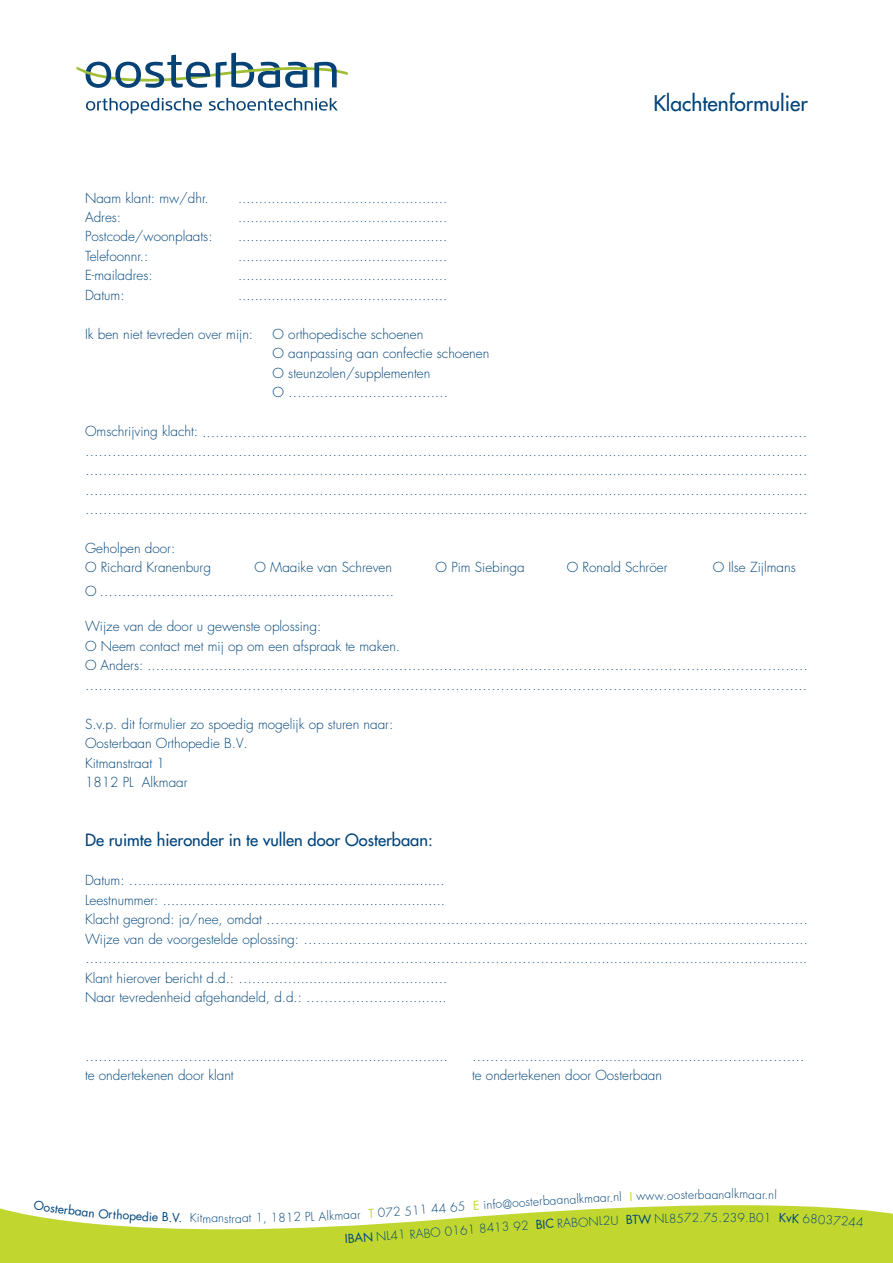
<style>
.page{position:relative;width:893px;height:1263px;background:#fff}
.page>*{position:absolute;margin:0;border:0;box-sizing:border-box;transform-origin:0 0}
.t1{font:500 21px "Futura LT Pro";color:#00447b}
.t2{font:500 16.5px "Futura LT Pro";color:#00447b}
.t3{font:300 13.5px/19.5px "Futura LT Pro";color:#00447b}
.t4{font:300 12px "Futura LT Pro";letter-spacing:.01em;color:#00447b}
.t5{font:12px "Futura LT Pro";color:#00447b}
.s1{font-weight:400;color:#c1d72f}
.s2{font-weight:400}
</style>
<div class="page">
<div style="left:0;top:1154px;width:893px;height:109px;background:#c1d72f"></div>
<svg style="left:0;top:1154px;width:893px;height:76px;fill:#fff"></svg>
<svg style="left:77px;top:53px;width:271px;height:35px"></svg>
<svg style="left:86px;top:98px;width:116px;height:16px"></svg>
<svg style="left:209px;top:98px;width:129px;height:13px"></svg>
<div style="left:34px;top:1200px;width:95px;height:20px;background:#fff"></div>
<svg style="left:757px;top:1213px;width:107px;height:14px"></svg>
<h1 class="t1" style="left:653px;top:87px;width:156px">Klachtenformulier</h1>
<p class="t3" style="left:85px;top:188px;width:125px">Naam klant: mw/dhr.</p>
<p class="t3" style="left:238px;top:188px;width:211px">..................................................</p>
<p class="t3" style="left:85px;top:207px;width:38px">Adres:</p>
<p class="t3" style="left:238px;top:207px;width:211px">..................................................</p>
<p class="t3" style="left:85px;top:227px;width:129px">Postcode/woonplaats:</p>
<p class="t3" style="left:238px;top:227px;width:211px">..................................................</p>
<p class="t3" style="left:85px;top:246px;width:65px">Telefoonnr.:</p>
<p class="t3" style="left:238px;top:246px;width:211px">..................................................</p>
<p class="t3" style="left:85px;top:266px;width:69px">E-mailadres:</p>
<p class="t3" style="left:238px;top:266px;width:211px">..................................................</p>
<p class="t3" style="left:85px;top:286px;width:41px">Datum:</p>
<p class="t3" style="left:238px;top:286px;width:211px">..................................................</p>
<p class="t3" style="left:85px;top:324px;width:170px">Ik ben niet tevreden over mijn:</p>
<p class="t3" style="left:273px;top:324px;width:218px">O orthopedische schoenen<br>O aanpassing aan confectie schoenen<br>O steunzolen/supplementen<br>O ……………....…………..…</p>
<p class="t3" style="left:85px;top:422px;width:724px;text-align:justify">Omschrijving klacht: ..…………………………………………………………………....................................................……… ……………………………………………………………………....................................................……………………………. ……………………………………………………………………....................................................……………………………. ……………………………………………………………………....................................................……………………………. ……………………………………………………………………....................................................…………………………….</p>
<p class="t3" style="left:85px;top:539px;width:128px">Geholpen door:<br>O Richard Kranenburg</p>
<p class="t3" style="left:255px;top:558px;width:139px">O Maaike van Schreven</p>
<p class="t3" style="left:436px;top:558px;width:91px">O Pim Siebinga</p>
<p class="t3" style="left:567px;top:558px;width:102px">O Ronald Schröer</p>
<p class="t3" style="left:713px;top:558px;width:85px">O Ilse Zijlmans</p>
<p class="t3" style="left:85px;top:581px;width:311px">O ………...…….......….........................................</p>
<p class="t3" style="left:85px;top:617px;width:724px">Wijze van de door u gewenste oplossing:<br>O Neem contact met mij op om een afspraak te maken.<br>O Anders: ..………………………………………………………………………………………………….…………………………… ………………………………………………………………………………………………….…………………………………………</p>
<p class="t3" style="left:85px;top:714px;width:310px">S.v.p. dit formulier zo spoedig mogelijk op sturen naar:<br>Oosterbaan Orthopedie B.V.<br>Kitmanstraat 1<br>1812 PL Alkmaar</p>
<p class="t2" style="left:85px;top:828px;width:349px">De ruimte hieronder in te vullen door Oosterbaan:</p>
<p class="t3" style="left:85px;top:870px;width:724px">Datum: …..................…………………………......................<br>Leestnummer: ........……………………………........................<br>Klacht gegrond: ja/nee, omdat …………………………………………………...................................................…………….<br>Wijze van de voorgestelde oplossing: ………………………………………………......................................................…….. ………………………………………………………………………………………………........................................................<br>Klant hierover bericht d.d.: ………….....................................<br>Naar tevredenheid afgehandeld, d.d.: …………………...........</p>
<p class="t3" style="left:85px;top:1046px;width:364px">………………………………................................................</p>
<p class="t3" style="left:472px;top:1046px;width:334px">………............................................……………………</p>
<p class="t3" style="left:85px;top:1065px;width:150px">te ondertekenen door klant</p>
<p class="t3" style="left:472px;top:1065px;width:192px">te ondertekenen door Oosterbaan</p>
<p class="t5" style="left:130px;top:1207px;width:24px;rotate:3deg">pedi</p>
<p class="t5" style="left:152px;top:1208px;width:32px;rotate:2deg">e B.V.</p>
<p class="t4" style="left:190px;top:1210px;width:23px;rotate:1deg">Kitm</p>
<p class="t4" style="left:211px;top:1210px;width:32px">anstra</p>
<p class="t4" style="left:242px;top:1210px;width:38px;rotate:-1deg">at 1, 1</p>
<p class="t4" style="left:278px;top:1210px;width:50px;rotate:-2deg">812 PL A</p>
<p class="t4" style="left:326px;top:1208px;width:35px;rotate:-3deg">lkmaar</p>
<p class="t4" style="left:368px;top:1206px;width:61px;rotate:-4deg"><span class="s1">T</span> 072 511</p>
<p class="t4" style="left:431px;top:1201px;width:36px;rotate:-5deg">44 65</p>
<p class="t4" style="left:473px;top:1198px;width:78px;rotate:-4deg"><span class="s1">E</span> info@oosterb</p>
<p class="t4" style="left:549px;top:1192px;width:65px;rotate:-3deg">aanalkmaar.</p>
<p class="t4" style="left:613px;top:1189px;width:62px;rotate:-2deg">nl <span class="s1">I</span> www.o</p>
<p class="t4" style="left:674px;top:1187px;width:46px;rotate:-1deg">osterbaa</p>
<p class="t4" style="left:718px;top:1186px;width:38px">nalkma</p>
<p class="t4" style="left:755px;top:1186px;width:23px;rotate:1deg">ar.nl</p>
<p class="t5" style="left:345px;top:1230px;width:30px;rotate:-3deg">IBAN</p>
<p class="t4" style="left:376px;top:1229px;width:56px;rotate:-4deg">NL41 RAB</p>
<p class="t4" style="left:430px;top:1225px;width:38px;rotate:-5deg">O 016</p>
<p class="t4" style="left:467px;top:1221px;width:79px;rotate:-4deg">1 8413 92 <span class="s2">BI</span></p>
<p class="t4" style="left:545px;top:1216px;width:66px;rotate:-3deg"><span class="s2">C</span> RABONL2</p>
<p class="t4" style="left:610px;top:1213px;width:60px;rotate:-2deg">U <span class="s2">BTW</span> NL</p>
<p class="t4" style="left:669px;top:1210px;width:51px;rotate:-1deg">8572.75</p>
<p class="t4" style="left:719px;top:1210px;width:39px">.239.B</p>
</div>
